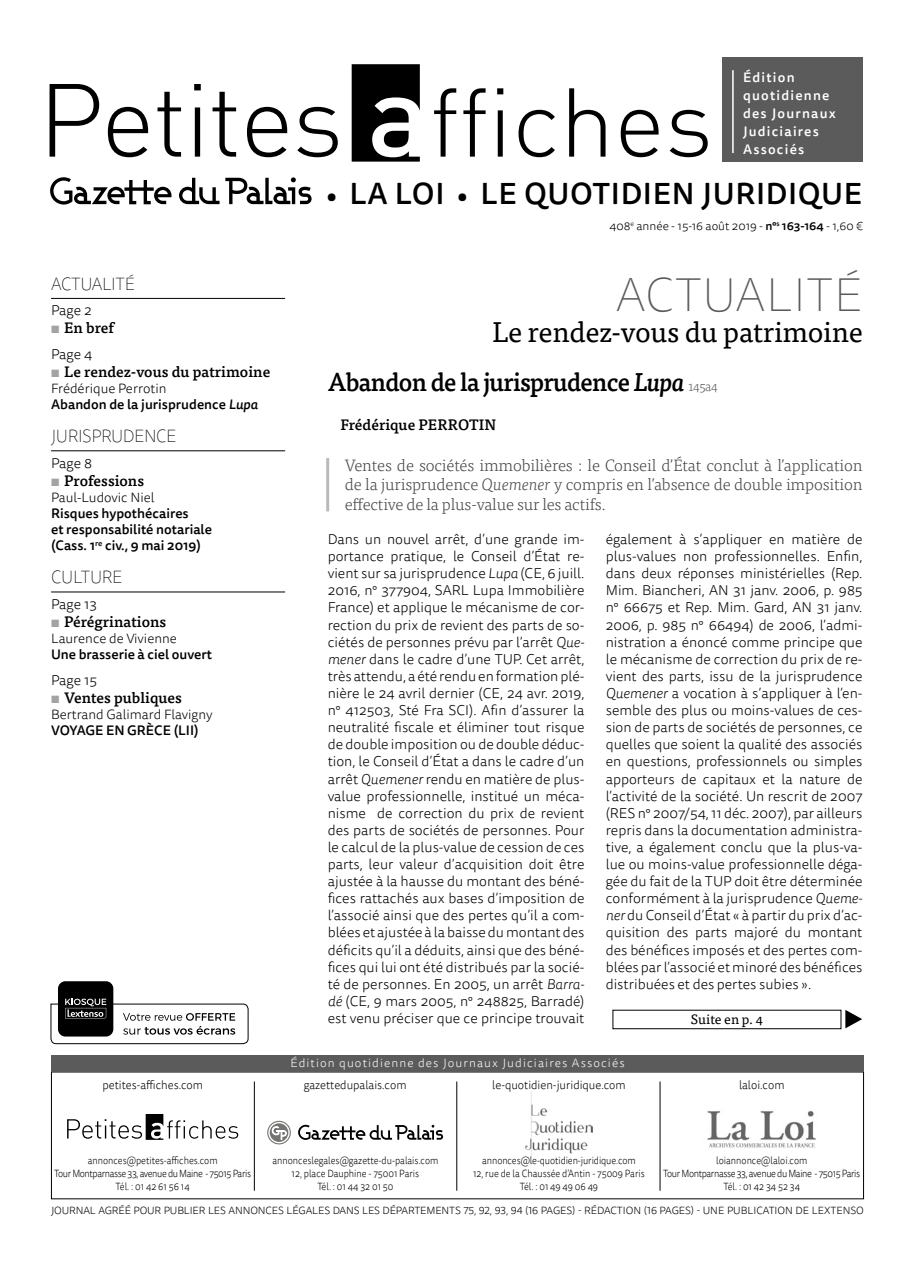
<style>
.page{position:relative;width:915px;height:1263px;background:#fff}
.page>*{position:absolute;margin:0;border:0;box-sizing:border-box;transform-origin:0 0}
.t1{font:100 48px "Tisa Sans OT";letter-spacing:.01em;color:#5b5b5b}
.t2{font:500 30px "Tisa Sans OT";letter-spacing:.02em;color:#000}
.t3{font:28.5px "Tisa OT";letter-spacing:-.01em;color:#000}
.t4{font:500 25.5px "Tisa OT";letter-spacing:-.03em;color:#000;scale:.95 1}
.t5{font:100 18px "Tisa Sans OT";letter-spacing:-.02em;color:#000;scale:.95 1}
.t6{font:300 16.5px/19.5px "Tisa OT";letter-spacing:-.01em;color:#444443;text-align:justify}
.t7{font:500 15px "Tisa OT";color:#000}
.t8{font:300 14.25px/17.1px "Tisa Sans OT";color:#000;text-align:justify}
.t9{font:500 13.5px/16.2px "Tisa Sans OT";color:#000}
.t10{font:300 13.5px "Tisa Sans OT";color:#000}
.t11{font:500 13.5px/18px "Tisa Sans OT";letter-spacing:.09em;color:#fff}
.t12{font:13.5px "Tisa OT";color:#000}
.t13{font:300 12px "Tisa Sans OT";color:#000;scale:.95 1}
.t14{font:300 12px "Tisa Sans OT";letter-spacing:.09em;color:#fff}
.t15{font:300 12px "Tisa Sans OT";color:#000}
.t16{font:300 10.5px/12.6px "Tisa Sans OT";letter-spacing:-.04em;color:#000;text-align:center;scale:.88 1}
.t17{font:300 10.5px/12.6px "Tisa Sans OT";letter-spacing:-.01em;color:#000;text-align:center;scale:.88 1}
.t18{font:300 10.5px "Tisa Sans OT";letter-spacing:-.01em;color:#000}
.s1{font-size:27px}
.s2{font-weight:700;color:#a2a3a3}
.s3{font-weight:300}
.s4{font-style:italic}
.s5{font-weight:500}
.s6{font-weight:300;font-size:13.5px;color:#5b5b5b}
</style>
<div class="page">
<div style="left:721px;top:58px;width:140px;height:104px;background:#5b5b5b"></div>
<hr style="left:732px;top:70px;width:1px;height:83px;background:#fff">
<svg style="left:50px;top:84px;width:49px;height:73px"></svg>
<svg style="left:108px;top:107px;width:40px;height:50px"></svg>
<svg style="left:157px;top:92px;width:24px;height:65px"></svg>
<svg style="left:194px;top:84px;width:7px;height:73px"></svg>
<svg style="left:212px;top:92px;width:24px;height:65px"></svg>
<svg style="left:247px;top:107px;width:40px;height:50px"></svg>
<svg style="left:297px;top:107px;width:40px;height:50px"></svg>
<svg style="left:351px;top:64px;width:68px;height:98px"></svg>
<svg style="left:434px;top:88px;width:22px;height:69px"></svg>
<svg style="left:463px;top:88px;width:22px;height:69px"></svg>
<svg style="left:497px;top:88px;width:6px;height:69px"></svg>
<svg style="left:518px;top:110px;width:36px;height:47px"></svg>
<svg style="left:569px;top:88px;width:36px;height:69px"></svg>
<svg style="left:620px;top:110px;width:38px;height:47px"></svg>
<svg style="left:669px;top:110px;width:38px;height:47px"></svg>
<svg style="left:50px;top:177px;width:121px;height:28px"></svg>
<svg style="left:179px;top:178px;width:40px;height:26px"></svg>
<svg style="left:225px;top:177px;width:86px;height:27px"></svg>
<img style="left:525px;top:1091px;width:67px;height:65px">
<svg style="left:67px;top:1114px;width:171px;height:26px"></svg>
<img style="left:707px;top:1110px;width:109px;height:38px">
<hr style="left:659px;top:1081px;width:1px;height:110px;background:#000">
<hr style="left:456px;top:1081px;width:1px;height:110px;background:#000">
<hr style="left:254px;top:1081px;width:1px;height:110px;background:#000">
<svg style="left:269px;top:1123px;width:19px;height:19px"></svg>
<svg style="left:298px;top:1125px;width:145px;height:15px"></svg>
<svg style="left:271px;top:1126px;width:16px;height:14px"></svg>
<div style="left:267px;top:1121px;width:24px;height:23px;border:1px solid #747473;border-radius:50%"></div>
<div style="left:51px;top:1055px;width:812px;height:16px;background:#5b5b5b"></div>
<div style="left:58px;top:981px;width:55px;height:55px;background:#000;border-radius:7px"></div>
<svg style="left:50px;top:999px;width:199px;height:45px"></svg>
<div style="left:612px;top:1010px;width:229px;height:19px;border:1px solid #000"></div>
<svg style="left:845px;top:1010px;width:16px;height:18px"></svg>
<hr style="left:51px;top:298px;width:234px;height:1px;background:#000">
<hr style="left:51px;top:450px;width:234px;height:1px;background:#000">
<hr style="left:51px;top:592px;width:234px;height:1px;background:#000">
<hr style="left:326px;top:458px;width:3px;height:53px;background:#b9baba">
<p class="t11" style="left:742px;top:69px;width:94px">Édition quotidienne des Journaux<br>Judiciaires<br>Associés</p>
<h2 class="t2" style="left:326px;top:175px;width:537px"><span class="s1">•</span> LA LOI <span class="s1">•</span> LE QUOTIDIEN JURIDIQUE</h2>
<p class="t5" style="left:51px;top:273px;width:63px">ACTUALITÉ</p>
<p class="t8" style="left:51px;top:303px;width:42px">Page 2</p>
<p class="t7" style="left:51px;top:319px;width:64px"><span class="s2">▪</span> En bref</p>
<p class="t8" style="left:51px;top:346px;width:43px">Page 4</p>
<p class="t7" style="left:51px;top:362px;width:221px"><span class="s2">▪</span> Le rendez-vous du patrimoine</p>
<p class="t9" style="left:51px;top:381px;width:208px"><span class="s3">Frédérique Perrotin<br></span>Abandon de la jurisprudence <span class="s4">Lupa</span></p>
<p class="t5" style="left:51px;top:425px;width:133px">JU RISPRU DENCE</p>
<p class="t8" style="left:51px;top:455px;width:42px">Page 8</p>
<p class="t7" style="left:51px;top:471px;width:94px"><span class="s2">▪</span> Professions</p>
<p class="t10" style="left:51px;top:489px;width:105px">Paul-Ludovic Niel</p>
<p class="t9" style="left:51px;top:506px;width:162px">Risques hypothécaires<br>et responsabilité notariale (Cass. 1<sup>re</sup> civ., 9 mai 2019)</p>
<p class="t5" style="left:51px;top:566px;width:12px">CULTU</p>
<p class="t5" style="left:102px;top:566px;width:23px">RE</p>
<p class="t8" style="left:51px;top:596px;width:47px">Page 13</p>
<p class="t7" style="left:51px;top:612px;width:117px"><span class="s2">▪</span> Pérégrinations</p>
<p class="t10" style="left:51px;top:630px;width:127px">Laurence de Vivienne</p>
<p class="t9" style="left:51px;top:647px;width:163px">Une brasserie à ciel ouvert</p>
<p class="t8" style="left:51px;top:672px;width:47px">Page 15</p>
<p class="t7" style="left:51px;top:688px;width:132px"><span class="s2">▪</span> Ventes publiques</p>
<p class="t10" style="left:51px;top:706px;width:163px">Bertrand Galimard Flavigny</p>
<p class="t9" style="left:51px;top:723px;width:149px">VOYAGE EN GRÈCE (LII)</p>
<p class="t13" style="left:102px;top:1077px;width:107px">petites-affiches.com</p>
<p class="t15" style="left:609px;top:219px;width:255px">408<sup>e</sup> année - 15-16 août 2019 - <span class="s5">n°</span><sup>s</sup> <span class="s5">163-164</span> - 1,60 €</p>
<h1 class="t1" style="left:615px;top:267px;width:248px">ACTUALITÉ</h1>
<h3 class="t3" style="left:492px;top:315px;width:371px">Le rendez-vous du patrimoine</h3>
<h3 class="t4" style="left:327px;top:366px;width:412px">Abandon de la jurisprudence <span class="s4">Lupa</span> <span class="s6">145a4</span></h3>
<p class="t7" style="left:340px;top:416px;width:157px">Frédérique PERROTIN</p>
<p class="t6" style="left:344px;top:456px;width:519px">Ventes de sociétés immobilières : le Conseil d’État conclut à l’application de la jurisprudence <span class="s4">Quemener</span> y compris en l’absence de double imposition effective de la plus-value sur les actifs.</p>
<p class="t8" style="left:327px;top:531px;width:258px">Dans un nouvel arrêt, d’une grande im&shy;portance pratique, le Conseil d’État re&shy;vient sur sa jurisprudence <span class="s4">Lupa</span> (CE, 6 juill.<br>2016, n° 377904, SARL Lupa Immobilière France) et applique le mécanisme de cor&shy;rection du prix de revient des parts de so&shy;ciétés de personnes prévu par l’arrêt <span class="s4">Que&shy;mener</span> dans le cadre d’une TUP. Cet arrêt, très attendu, a été rendu en formation plé&shy;nière le 24 avril dernier (CE, 24 avr. 2019, n° 412503, Sté Fra SCI). Afin d’assurer la neutralité fiscale et éliminer tout risque de double imposition ou de double déduc&shy;tion, le Conseil d’État a dans le cadre d’un arrêt <span class="s4">Quemener</span> rendu en matière de plus&shy;value professionnelle, institué un méca&shy;nisme de correction du prix de revient des parts de sociétés de personnes. Pour le calcul de la plus-value de cession de ces parts, leur valeur d’acquisition doit être ajustée à la hausse du montant des béné&shy;fices rattachés aux bases d’imposition de l’associé ainsi que des pertes qu’il a com&shy;blées et ajustée à la baisse du montant des déficits qu’il a déduits, ainsi que des béné&shy;fices qui lui ont été distribués par la socié&shy;té de personnes. En 2005, un arrêt <span class="s4">Barra&shy;dé</span> (CE, 9 mars 2005, n° 248825, Barradé) est venu préciser que ce principe trouvait</p>
<p class="t8" style="left:605px;top:531px;width:258px">également à s’appliquer en matière de plus-values non professionnelles. Enfin, dans deux réponses ministérielles (Rep.<br>Mim. Biancheri, AN 31 janv. 2006, p. 985 n° 66675 et Rep. Mim. Gard, AN 31 janv.<br>2006, p. 985 n° 66494) de 2006, l’admi&shy;nistration a énoncé comme principe que le mécanisme de correction du prix de re&shy;vient des parts, issu de la jurisprudence <span class="s4">Quemener</span> a vocation à s’appliquer à l’en&shy;semble des plus ou moins-values de ces&shy;sion de parts de sociétés de personnes, ce quelles que soient la qualité des associés en questions, professionnels ou simples apporteurs de capitaux et la nature de l’activité de la société. Un rescrit de 2007 (RES n° 2007/54, 11 déc. 2007), par ailleurs repris dans la documentation administra&shy;tive, a également conclu que la plus-va&shy;lue ou moins-value professionnelle déga&shy;gée du fait de la TUP doit être déterminée conformément à la jurisprudence <span class="s4">Queme&shy;ner</span> du Conseil d’État « à partir du prix d’ac&shy;quisition des parts majoré du montant des bénéfices imposés et des pertes com&shy;blées par l’associé et minoré des bénéfices distribuées et des pertes subies ».</p>
<p class="t12" style="left:690px;top:1012px;width:73px">Suite en p. 4</p>
<p class="t14" style="left:290px;top:1055px;width:335px">Édition quotidienne des Journaux Judiciaires Associés</p>
<p class="t13" style="left:303px;top:1077px;width:110px">gazettedupalais.com</p>
<p class="t13" style="left:492px;top:1077px;width:142px">le-quotidien-juridique.com</p>
<p class="t13" style="left:738px;top:1077px;width:49px">laloi.com</p>
<p class="t16" style="left:54px;top:1155px;width:225px">annonces@petites-affiches.com<br>Tour Montparnasse 33, avenue du Maine - 75015 Paris<br>Tél. : 01 42 61 56 14</p>
<p class="t17" style="left:272px;top:1155px;width:190px">annonceslegales@gazette-du-palais.com<br>12, place Dauphine - 75001 Paris<br>Tél. : 01 44 32 01 50</p>
<p class="t17" style="left:473px;top:1155px;width:197px">annonces@le-quotidien-juridique.com<br>12, rue de la Chaussée d’Antin - 75009 Paris<br>Tél. : 01 49 49 06 49</p>
<p class="t16" style="left:663px;top:1155px;width:225px">loiannonce@laloi.com<br>Tour Montparnasse 33, avenue du Maine - 75015 Paris<br>Tél. : 01 42 34 52 34</p>
<p class="t18" style="left:51px;top:1204px;width:814px">JOURNAL AGRÉÉ POUR PUBLIER LES ANNONCES LÉGALES DANS LES DÉPARTEMENTS 75, 92, 93, 94 (16 PAGES) - RÉDACTION (16 PAGES) - UNE PUBLICATION DE LEXTENSO</p>
</div>
